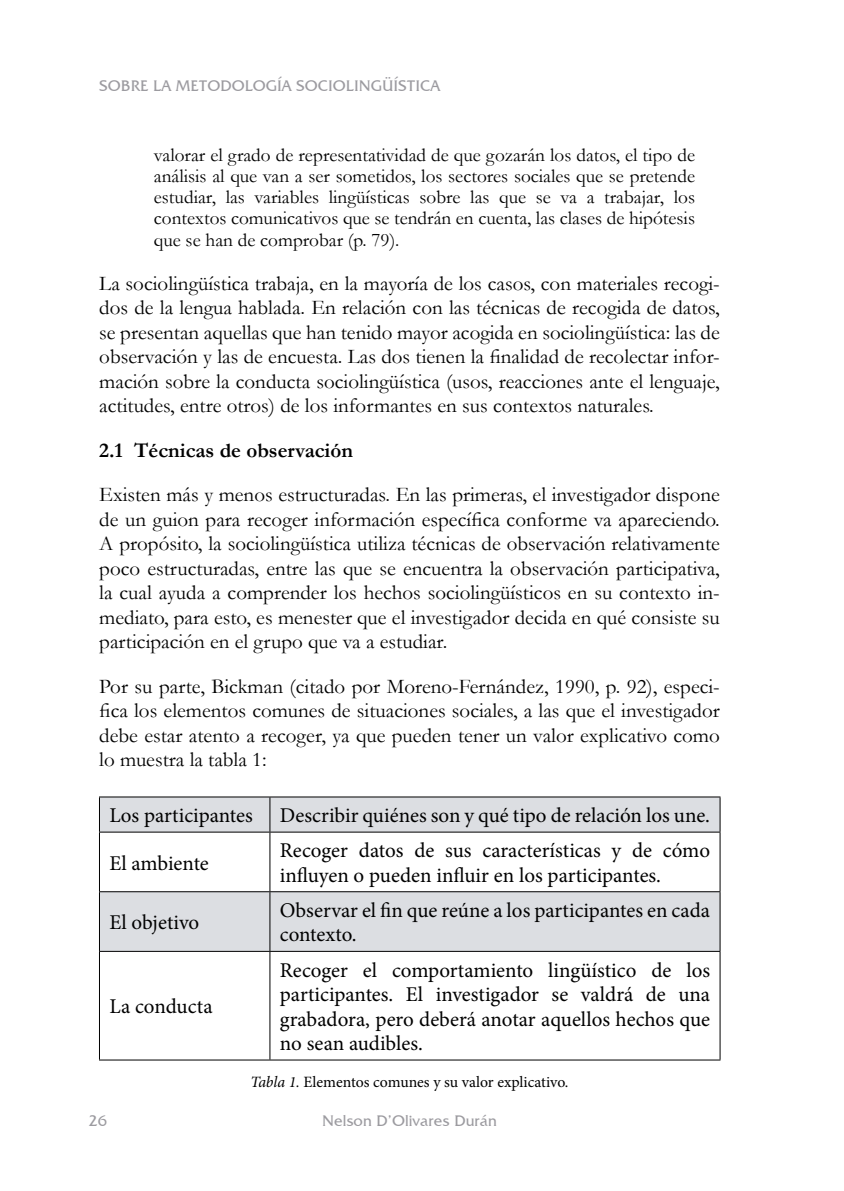
<style>
.page{position:relative;width:844px;height:1191px;background:#fff}
.page>*{position:absolute;margin:0;border:0;box-sizing:border-box;transform-origin:0 0}
.t1{font:21px/24.5px "Garamond";color:#000;text-align:justify}
.t2{font:21px/24.5px "Minion Pro";color:#000}
.t3{font:700 21px "Garamond";color:#000}
.t4{font:19.25px/21px "Garamond";color:#000;text-align:justify}
.t5{font:15.75px "Friz Quadrata IT Cby BT";color:#9c9ba0}
.t6{font:15.75px "Minion Pro";color:#000}
.s1{font-style:italic}
</style>
<div class="page">
<svg style="left:100px;top:797px;width:619px;height:154px;fill:#dcdee2"></svg>
<hr style="left:99px;top:796px;width:171px;height:1px;background:#000">
<hr style="left:99px;top:797px;width:1px;height:34px;background:#000">
<hr style="left:270px;top:796px;width:450px;height:1px;background:#000">
<hr style="left:269px;top:797px;width:1px;height:34px;background:#000">
<hr style="left:719px;top:797px;width:1px;height:34px;background:#000">
<hr style="left:99px;top:831px;width:171px;height:1px;background:#000">
<hr style="left:99px;top:832px;width:1px;height:59px;background:#000">
<hr style="left:270px;top:831px;width:450px;height:1px;background:#000">
<hr style="left:269px;top:832px;width:1px;height:59px;background:#000">
<hr style="left:719px;top:832px;width:1px;height:59px;background:#000">
<hr style="left:99px;top:891px;width:171px;height:1px;background:#000">
<hr style="left:99px;top:892px;width:1px;height:59px;background:#000">
<hr style="left:270px;top:891px;width:450px;height:1px;background:#000">
<hr style="left:269px;top:892px;width:1px;height:59px;background:#000">
<hr style="left:719px;top:892px;width:1px;height:59px;background:#000">
<hr style="left:99px;top:951px;width:171px;height:1px;background:#000">
<hr style="left:99px;top:951px;width:1px;height:108px;background:#000">
<hr style="left:270px;top:951px;width:450px;height:1px;background:#000">
<hr style="left:269px;top:951px;width:1px;height:108px;background:#000">
<hr style="left:719px;top:951px;width:1px;height:108px;background:#000">
<hr style="left:99px;top:1059px;width:171px;height:1px;background:#000">
<hr style="left:270px;top:1059px;width:450px;height:1px;background:#000">
<p class="t5" style="left:99px;top:76px;width:342px">SOBRE LA METODOLOGÍA SOCIOLINGÜÍSTICA</p>
<p class="t4" style="left:154px;top:144px;width:542px">valorar el grado de representatividad de que gozarán los datos, el tipo de análisis al que van a ser sometidos, los sectores sociales que se pretende estudiar, las variables lingüísticas sobre las que se va a trabajar, los contextos comunicativos que se tendrán en cuenta, las clases de hipótesis que se han de comprobar (p. 79).</p>
<p class="t1" style="left:99px;top:270px;width:622px">La sociolingüística trabaja, en la mayoría de los casos, con materiales recogi&shy;dos de la lengua hablada. En relación con las técnicas de recogida de datos, se presentan aquellas que han tenido mayor acogida en sociolingüística: las de observación y las de encuesta. Las dos tienen la finalidad de recolectar infor&shy;mación sobre la conducta sociolingüística (usos, reacciones ante el lenguaje, actitudes, entre otros) de los informantes en sus contextos naturales.</p>
<p class="t3" style="left:99px;top:436px;width:255px">2.1 Técnicas de observación</p>
<p class="t1" style="left:99px;top:482px;width:622px">Existen más y menos estructuradas. En las primeras, el investigador dispone de un guion para recoger información específica conforme va apareciendo.<br>A propósito, la sociolingüística utiliza técnicas de observación relativamente poco estructuradas, entre las que se encuentra la observación participativa, la cual ayuda a comprender los hechos sociolingüísticos en su contexto in&shy;mediato, para esto, es menester que el investigador decida en qué consiste su participación en el grupo que va a estudiar.</p>
<p class="t1" style="left:99px;top:673px;width:622px">Por su parte, Bickman (citado por Moreno-Fernández, 1990, p. 92), especi&shy;fica los elementos comunes de situaciones sociales, a las que el investigador debe estar atento a recoger, ya que pueden tener un valor explicativo como lo muestra la tabla 1:</p>
<p class="t2" style="left:109px;top:803px;width:145px">Los participantes</p>
<p class="t2" style="left:280px;top:803px;width:431px">Describir quiénes son y qué tipo de relación los une.</p>
<p class="t2" style="left:109px;top:850px;width:101px">El ambiente</p>
<p class="t2" style="left:280px;top:838px;width:431px">Recoger datos de sus características y de cómo influyen o pueden influir en los participantes.</p>
<p class="t2" style="left:109px;top:910px;width:91px">El objetivo</p>
<p class="t2" style="left:109px;top:994px;width:105px">La conducta</p>
<p class="t2" style="left:280px;top:898px;width:431px">Observar el fin que reúne a los participantes en cada contexto.</p>
<p class="t2" style="left:280px;top:957px;width:431px;text-align:justify">Recoger el comportamiento lingüístico de los participantes. El investigador se valdrá de una grabadora, pero deberá anotar aquellos hechos que no sean audibles.</p>
<p class="t6" style="left:250px;top:1071px;width:319px"><span class="s1">Tabla 1.</span> Elementos comunes y su valor explicativo.</p>
<p class="t5" style="left:88px;top:1111px;width:20px">26</p>
<p class="t5" style="left:322px;top:1111px;width:176px">Nelson D’Olivares Durán</p>
</div>
